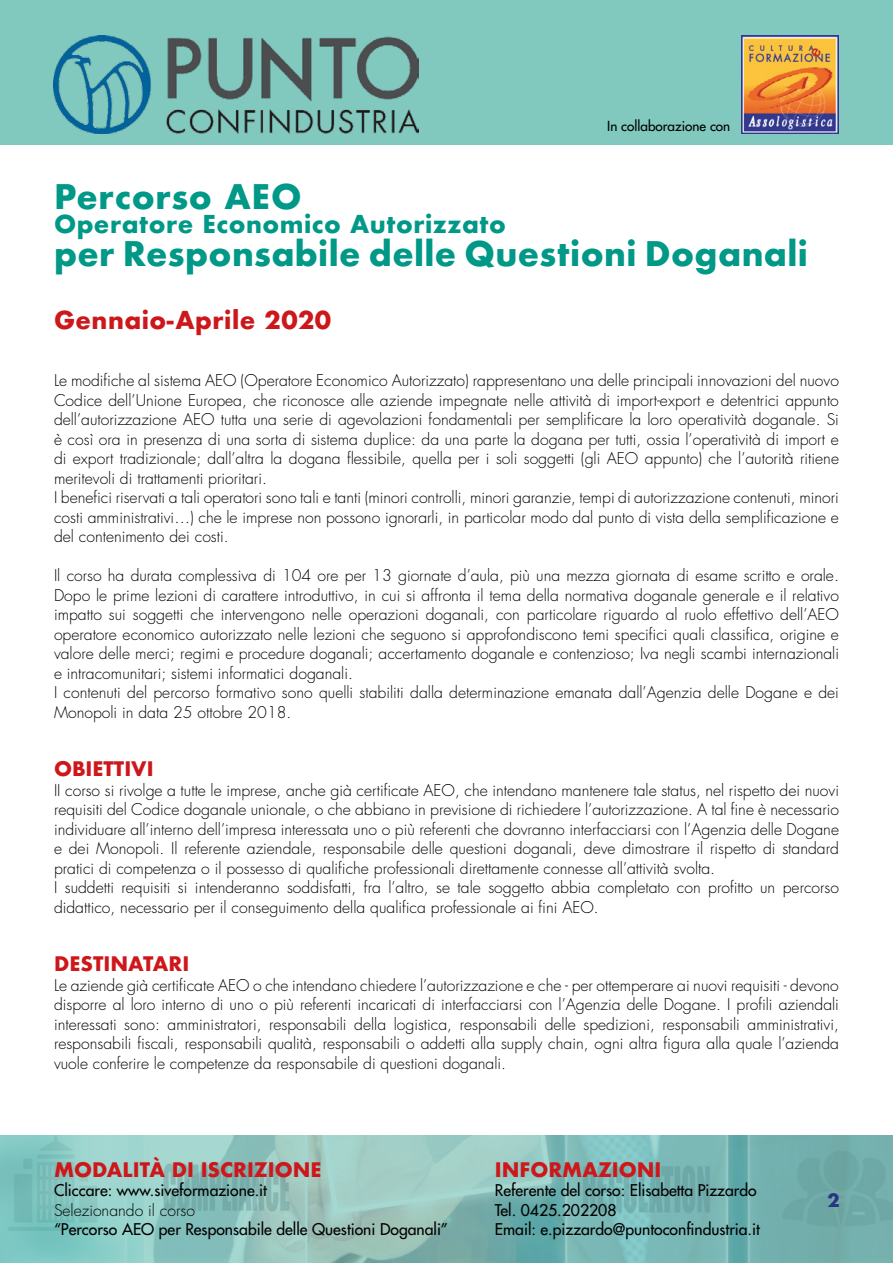
<style>
.page{position:relative;width:893px;height:1263px;background:#fff}
.page>*{position:absolute;margin:0;border:0;box-sizing:border-box;transform-origin:0 0}
.t1{font:700 33px "Futura";letter-spacing:.01em;color:#009887}
.t2{font:700 24px "Futura";letter-spacing:.02em;color:#009887}
.t3{font:700 24px "Futura";letter-spacing:.02em;color:#cd171a}
.t4{font:700 19.5px "Futura";color:#cd171a}
.t5{font:700 18px "Futura";color:#283583}
.t6{font:300 15.75px/19.5px "Futura";color:#000}
.t7{font:15.75px/19.5px "Futura";color:#000}
.t8{font:13.5px "Futura";color:#000}
</style>
<div class="page">
<img style="left:0;top:1135px;width:893px;height:128px">
<div style="left:0;top:0;width:893px;height:145px;background:#81c8be"></div>
<img style="left:742px;top:36px;width:97px;height:97px">
<img style="left:53px;top:36px;width:365px;height:98px">
<p class="t8" style="left:607px;top:117px;width:125px">In collaborazione con</p>
<h1 class="t1" style="left:54px;top:173px;width:249px">Percorso AEO</h1>
<h2 class="t2" style="left:54px;top:207px;width:453px">Operatore Economico Autorizzato</h2>
<h1 class="t1" style="left:54px;top:230px;width:755px">per Responsabile delle Questioni Doganali</h1>
<h2 class="t3" style="left:54px;top:303px;width:279px">Gennaio-Aprile 2020</h2>
<p class="t6" style="left:54px;top:371px;width:786px">Le modifiche al sistema AEO (Operatore Economico Autorizzato) rappresentano una delle principali innovazioni del nuovo Codice dell’Unione Europea, che riconosce alle aziende impegnate nelle attività di import-export e detentrici appunto dell’autorizzazione AEO tutta una serie di agevolazioni fondamentali per semplificare la loro operatività doganale. Si è così ora in presenza di una sorta di sistema duplice: da una parte la dogana per tutti, ossia l’operatività di import e di export tradizionale; dall’altra la dogana flessibile, quella per i soli soggetti (gli AEO appunto) che l’autorità ritiene meritevoli di trattamenti prioritari.<br>I benefici riservati a tali operatori sono tali e tanti (minori controlli, minori garanzie, tempi di autorizzazione contenuti, minori costi amministrativi…) che le imprese non possono ignorarli, in particolar modo dal punto di vista della semplificazione e del contenimento dei costi.</p>
<p class="t6" style="left:54px;top:566px;width:787px">Il corso ha durata complessiva di 104 ore per 13 giornate d’aula, più una mezza giornata di esame scritto e orale.<br>Dopo le prime lezioni di carattere introduttivo, in cui si affronta il tema della normativa doganale generale e il relativo impatto sui soggetti che intervengono nelle operazioni doganali, con particolare riguardo al ruolo effettivo dell’AEO operatore economico autorizzato nelle lezioni che seguono si approfondiscono temi specifici quali classifica, origine e valore delle merci; regimi e procedure doganali; accertamento doganale e contenzioso; Iva negli scambi internazionali e intracomunitari; sistemi informatici doganali.<br>I contenuti del percorso formativo sono quelli stabiliti dalla determinazione emanata dall’Agenzia delle Dogane e dei Monopoli in data 25 ottobre 2018.</p>
<p class="t4" style="left:54px;top:755px;width:101px">OBIETTIVI</p>
<p class="t6" style="left:54px;top:780px;width:787px">II corso si rivolge a tutte le imprese, anche già certificate AEO, che intendano mantenere tale status, nel rispetto dei nuovi requisiti del Codice doganale unionale, o che abbiano in previsione di richiedere l’autorizzazione. A tal fine è necessario individuare all’interno dell’impresa interessata uno o più referenti che dovranno interfacciarsi con l’Agenzia delle Dogane e dei Monopoli. Il referente aziendale, responsabile delle questioni doganali, deve dimostrare il rispetto di standard pratici di competenza o il possesso di qualifiche professionali direttamente connesse all’attività svolta.<br>I suddetti requisiti si intenderanno soddisfatti, fra l’altro, se tale soggetto abbia completato con profitto un percorso didattico, necessario per il conseguimento della qualifica professionale ai fini AEO.</p>
<p class="t4" style="left:54px;top:950px;width:137px">DESTINATARI</p>
<p class="t6" style="left:54px;top:975px;width:786px;text-align:justify">Le aziende già certificate AEO o che intendano chiedere l’autorizzazione e che - per ottemperare ai nuovi requisiti - devono disporre al loro interno di uno o più referenti incaricati di interfacciarsi con l’Agenzia delle Dogane. I profili aziendali interessati sono: amministratori, responsabili della logistica, responsabili delle spedizioni, responsabili amministrativi, responsabili fiscali, responsabili qualità, responsabili o addetti alla supply chain, ogni altra figura alla quale l’azienda vuole conferire le competenze da responsabile di questioni doganali.</p>
<p class="t4" style="left:54px;top:1155px;width:269px">MODALITÀ DI ISCRIZIONE</p>
<p class="t7" style="left:54px;top:1180px;width:215px">Cliccare: www.siveformazione.it</p>
<p class="t6" style="left:54px;top:1200px;width:142px">Selezionando il corso</p>
<p class="t7" style="left:54px;top:1219px;width:395px">“Percorso AEO per Responsabile delle Questioni Doganali”</p>
<p class="t4" style="left:495px;top:1155px;width:168px">INFORMAZIONI</p>
<p class="t7" style="left:495px;top:1180px;width:266px">Referente del corso: Elisabetta Pizzardo<br>Tel. 0425.202208<br>Email: e.pizzardo@puntoconfindustria.it</p>
<p class="t5" style="left:828px;top:1187px;width:14px">2</p>
</div>
